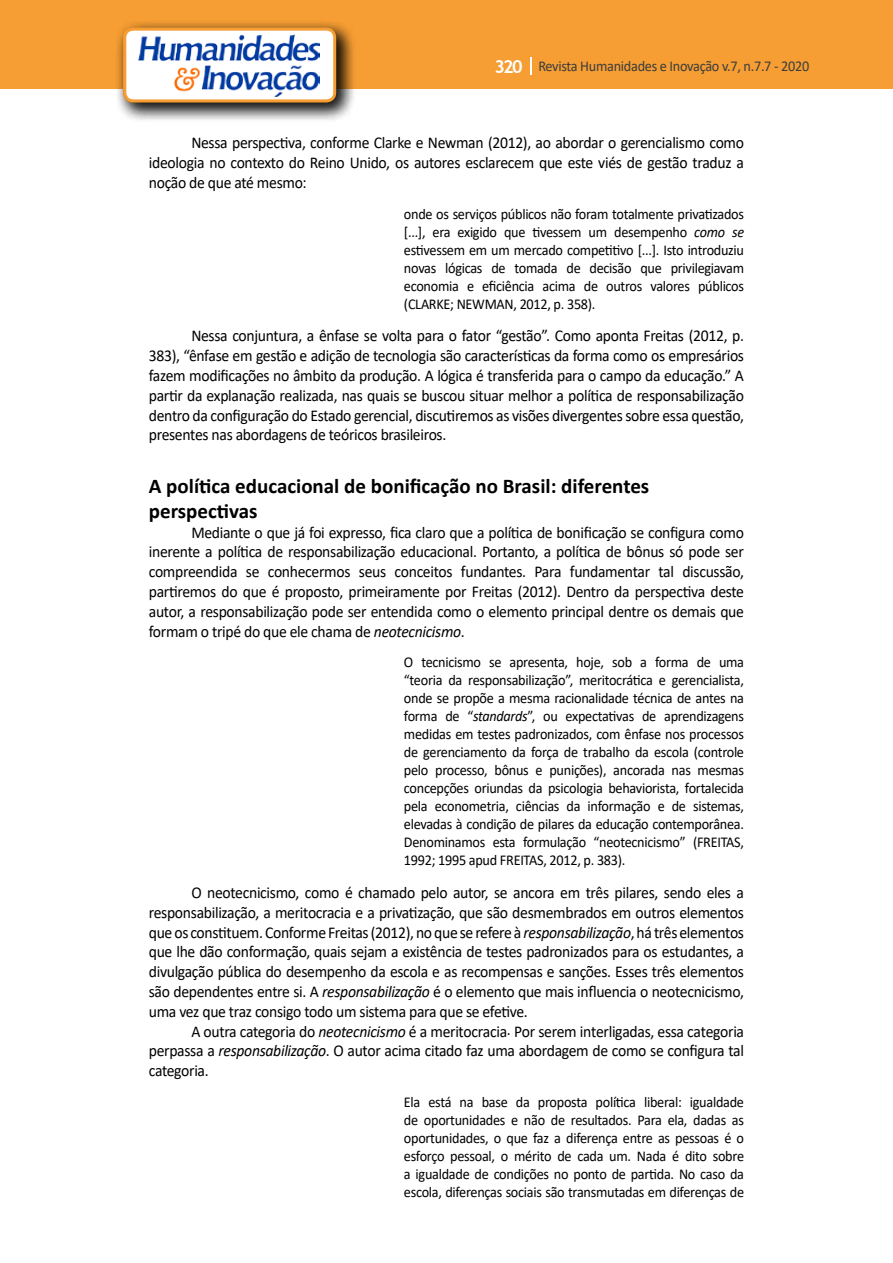
<style>
.page{position:relative;width:893px;height:1263px;background:#fff}
.page>*{position:absolute;margin:0;border:0;box-sizing:border-box;transform-origin:0 0}
.t1{font:700 21px/25.2px "Calibri";color:#000}
.t2{font:16.5px/19.8px "Calibri";letter-spacing:-.02em;color:#000;text-align:justify;scale:.95 1}
.t3{font:15px/18px "Calibri";letter-spacing:-.02em;color:#000;text-align:justify;scale:.95 1}
.t4{font:15px "Calibri";letter-spacing:-.02em;color:#3c3c3b;scale:.95 1}
.s1{font-family:"Trebuchet MS";font-weight:700;font-size:18px;color:#fff}
.s2{font-style:italic}
</style>
<div class="page">
<div style="left:0;top:0;width:893px;height:88px;background:#f69e34"></div>
<svg style="left:530px;top:57px;width:2px;height:18px"></svg>
<div style="left:115px;top:19px;width:241px;height:103px;background:#000;opacity:.75"></div>
<div style="left:125px;top:29px;width:210px;height:72px;background:#fff;border-radius:9px"></div>
<img style="left:139px;top:35px;width:180px;height:62px">
<div style="left:123px;top:28px;width:213px;height:74px;border:3px solid #f69e34;border-radius:9px"></div>
<p class="t4" style="left:495px;top:56px;width:333px"><span class="s1">320</span> Revista Humanidades e Inovação v.7, n.7.7 - 2020</p>
<p class="t2" style="left:149px;top:133px;width:628px;text-indent:43px">Nessa perspectiva, conforme Clarke e Newman (2012), ao abordar o gerencialismo como ideologia no contexto do Reino Unido, os autores esclarecem que este viés de gestão traduz a noção de que até mesmo:</p>
<p class="t3" style="left:404px;top:204px;width:360px">onde os serviços públicos não foram totalmente privatizados [...], era exigido que tivessem um desempenho <span class="s2">como se </span>estivessem em um mercado competitivo [...]. Isto introduziu novas lógicas de tomada de decisão que privilegiavam economia e eficiência acima de outros valores públicos (CLARKE; NEWMAN, 2012, p. 358).</p>
<p class="t2" style="left:149px;top:326px;width:628px;text-indent:43px">Nessa conjuntura, a ênfase se volta para o fator “gestão”. Como aponta Freitas (2012, p.<br>383), “ênfase em gestão e adição de tecnologia são características da forma como os empresários fazem modificações no âmbito da produção. A lógica é transferida para o campo da educação.” A partir da explanação realizada, nas quais se buscou situar melhor a política de responsabilização dentro da configuração do Estado gerencial, discutiremos as visões divergentes sobre essa questão, presentes nas abordagens de teóricos brasileiros.</p>
<p class="t1" style="left:149px;top:473px;width:502px">A política educacional de bonificação no Brasil: diferentes perspectivas</p>
<p class="t2" style="left:149px;top:522px;width:628px;text-indent:43px">Mediante o que já foi expresso, fica claro que a política de bonificação se configura como inerente a política de responsabilização educacional. Portanto, a política de bônus só pode ser compreendida se conhecermos seus conceitos fundantes. Para fundamentar tal discussão, partiremos do que é proposto, primeiramente por Freitas (2012). Dentro da perspectiva deste autor, a responsabilização pode ser entendida como o elemento principal dentre os demais que formam o tripé do que ele chama de <span class="s2">neotecnicismo</span>.</p>
<p class="t3" style="left:404px;top:653px;width:360px">O tecnicismo se apresenta, hoje, sob a forma de uma “teoria da responsabilização”, meritocrática e gerencialista, onde se propõe a mesma racionalidade técnica de antes na forma de “<span class="s2">standards</span>”, ou expectativas de aprendizagens medidas em testes padronizados, com ênfase nos processos de gerenciamento da força de trabalho da escola (controle pelo processo, bônus e punições), ancorada nas mesmas concepções oriundas da psicologia behaviorista, fortalecida pela econometria, ciências da informação e de sistemas, elevadas à condição de pilares da educação contemporânea.<br>Denominamos esta formulação “neotecnicismo” (FREITAS, 1992; 1995 apud FREITAS, 2012, p. 383).</p>
<p class="t2" style="left:149px;top:882px;width:628px;text-indent:43px">O neotecnicismo, como é chamado pelo autor, se ancora em três pilares, sendo eles a responsabilização, a meritocracia e a privatização, que são desmembrados em outros elementos que os constituem. Conforme Freitas (2012), no que se refere à <span class="s2">responsabilização</span>, há três elementos que lhe dão conformação, quais sejam a existência de testes padronizados para os estudantes, a divulgação pública do desempenho da escola e as recompensas e sanções. Esses três elementos são dependentes entre si. A <span class="s2">responsabilização</span> é o elemento que mais influencia o neotecnicismo, uma vez que traz consigo todo um sistema para que se efetive.</p>
<p class="t2" style="left:149px;top:1021px;width:628px;text-indent:43px">A outra categoria do <span class="s2">neotecnicismo</span> é a meritocracia. Por serem interligadas, essa categoria perpassa a <span class="s2">responsabilização</span>. O autor acima citado faz uma abordagem de como se configura tal categoria.</p>
<p class="t3" style="left:404px;top:1092px;width:359px">Ela está na base da proposta política liberal: igualdade de oportunidades e não de resultados. Para ela, dadas as oportunidades, o que faz a diferença entre as pessoas é o esforço pessoal, o mérito de cada um. Nada é dito sobre a igualdade de condições no ponto de partida. No caso da escola, diferenças sociais são transmutadas em diferenças de</p>
</div>
